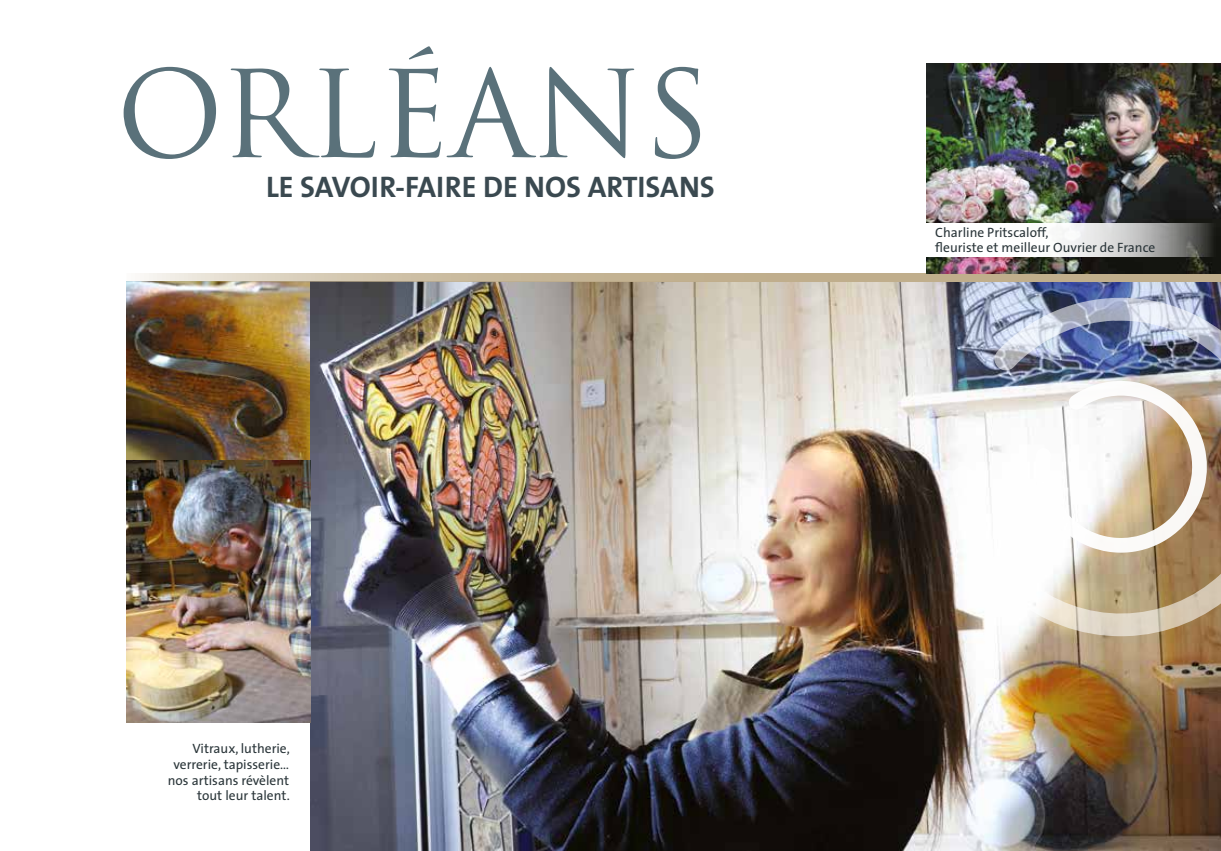
<style>
.page{position:relative;width:1221px;height:851px;background:#fff}
.page>*{position:absolute;margin:0;border:0;box-sizing:border-box;transform-origin:0 0}
.t1{font:117.45px "Trajan";color:#5a717a}
.t2{font:700 29.85px "The Sans";color:#3a4950}
.t3{font:13.5px/15.8px "The Sans";color:#2a3539;text-align:right}
</style>
<div class="page">
<img style="left:126px;top:282px;width:184px;height:439px">
<img style="left:310px;top:282px;width:910px;height:568px">
<svg style="left:126px;top:273px;width:1094px;height:9px;background:#c4b599"></svg>
<img style="left:926px;top:64px;width:294px;height:209px">
<svg style="left:926px;top:223px;width:290px;height:33px"></svg>
<img style="left:951px;top:296px;width:269px;height:340px">
<svg style="left:1031px;top:368px;width:176px;height:184px"></svg>
<h1 class="t1" style="left:116px;top:44px;width:595px">ORLÉANS</h1>
<h2 class="t2" style="left:266px;top:161px;width:450px">LE SAVOIR-FAIRE DE NOS ARTISANS</h2>
<p class="t3" style="left:168px;top:740px;width:123px">Vitraux, lutherie, verrerie, tapisserie… nos artisans révèlent tout leur talent.</p>
<p class="t3" style="left:935px;top:225px;width:222px;line-height:15px;text-align:left">Charline Pritscaloff,<br>fleuriste et meilleur Ouvrier de France</p>
</div>
